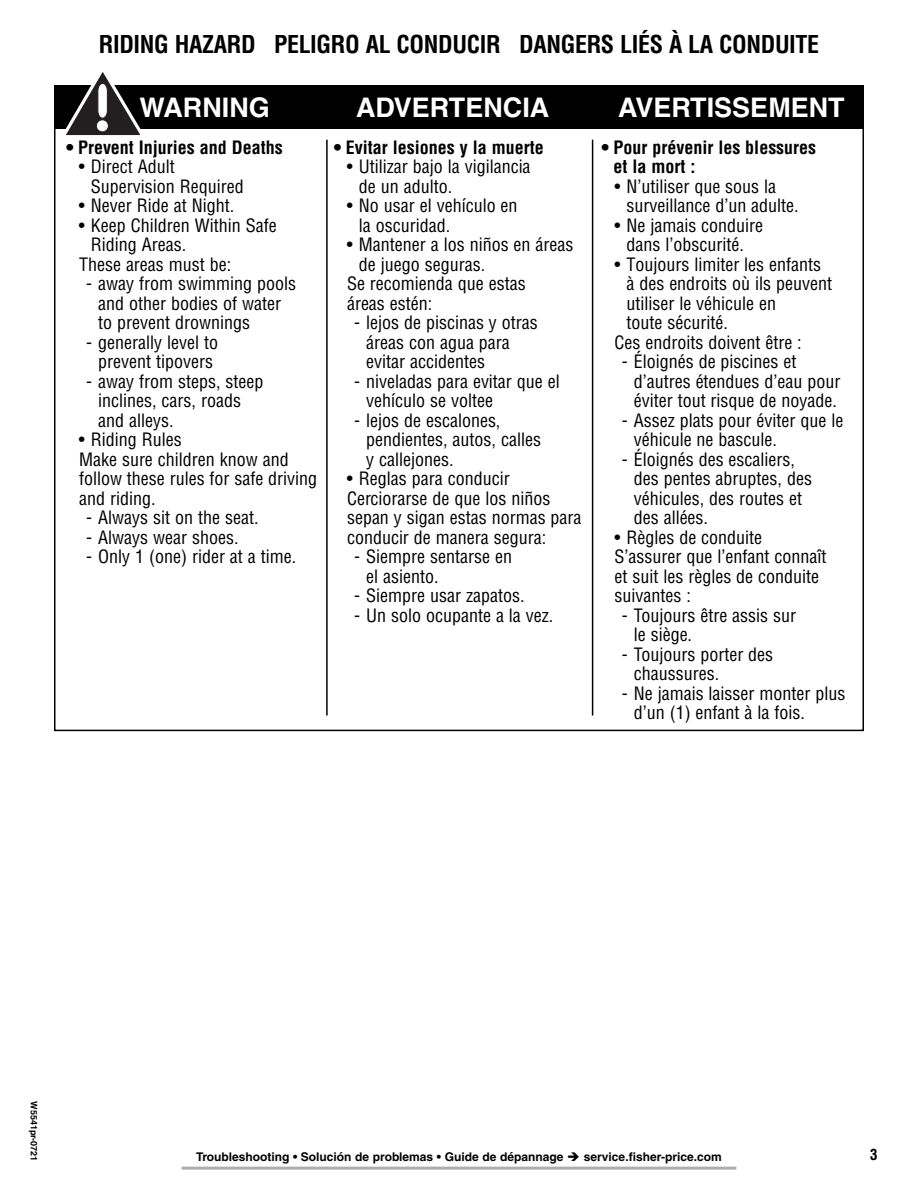
<style>
.page{position:relative;width:918px;height:1188px;background:#fff}
.page>*{position:absolute;margin:0;border:0;box-sizing:border-box;transform-origin:0 0}
.t1{font:700 27px "Helvetica LT Std";color:#fff}
.t2{font:700 condensed 24px "Helvetica LT Std";letter-spacing:-.015em;color:#000}
.t3{font:condensed 18px/19.5px "Helvetica LT Std";color:#000}
.t4{font:700 condensed 18px/19.5px "Helvetica LT Std";color:#000}
.t5{font:700 condensed 15px "Helvetica LT Std";color:#000}
.t6{font:700 12px "Helvetica LT Std";color:#000}
.t7{font:700 9px "Helvetica LT Std";color:#000}
</style>
<div class="page">
<hr style="left:182px;top:1167px;width:554px;height:3px;background:#adadad">
<hr style="left:592px;top:140px;width:1px;height:576px;background:#000">
<hr style="left:326px;top:140px;width:2px;height:576px;background:#000">
<div style="left:54px;top:86px;width:810px;height:42px;background:#000"></div>
<svg style="left:60px;top:72px;width:86px;height:64px"></svg>
<div style="left:96px;top:120px;width:13px;height:12px;background:#fff;border:1px solid #231f20;border-radius:50%"></div>
<h2 class="t2" style="left:99px;top:36px;width:722px">RIDING HAZARD PELIGRO AL CONDUCIR DANGERS LIÉS À LA CONDUITE</h2>
<h1 class="t1" style="left:140px;top:97px;width:132px">WARNING</h1>
<h1 class="t1" style="left:356px;top:97px;width:195px">ADVERTENCIA</h1>
<h1 class="t1" style="left:618px;top:97px;width:228px">AVERTISSEMENT</h1>
<p class="t4" style="left:66px;top:139px;width:218px">• Prevent Injuries and Deaths</p>
<p class="t3" style="left:91px;top:159px;width:154px;text-indent:-12px">• Direct Adult<br>Supervision Required</p>
<p class="t3" style="left:79px;top:198px;width:157px">• Never Ride at Night.</p>
<p class="t3" style="left:79px;top:217px;width:199px">• Keep Children Within Safe</p>
<p class="t3" style="left:91px;top:237px;width:97px">Riding Areas.</p>
<p class="t3" style="left:79px;top:256px;width:154px">These areas must be:</p>
<p class="t3" style="left:98px;top:276px;width:199px;text-indent:-12px">- away from swimming pools and other bodies of water to prevent drownings</p>
<p class="t3" style="left:86px;top:334px;width:133px;text-align:center">- generally level to prevent tipovers</p>
<p class="t3" style="left:98px;top:373px;width:167px;text-indent:-12px">- away from steps, steep inclines, cars, roads and alleys.</p>
<p class="t3" style="left:79px;top:432px;width:240px">• Riding Rules<br>Make sure children know and follow these rules for safe driving and riding.</p>
<p class="t3" style="left:86px;top:510px;width:174px">- Always sit on the seat.</p>
<p class="t3" style="left:86px;top:529px;width:154px">- Always wear shoes.</p>
<p class="t3" style="left:86px;top:549px;width:212px">- Only 1 (one) rider at a time.</p>
<p class="t4" style="left:334px;top:139px;width:211px">• Evitar lesiones y la muerte</p>
<p class="t3" style="left:359px;top:159px;width:173px;text-indent:-12px">• Utilizar bajo la vigilancia de un adulto.</p>
<p class="t3" style="left:359px;top:198px;width:160px;text-indent:-12px">• No usar el vehículo en la oscuridad.</p>
<p class="t3" style="left:347px;top:237px;width:228px">• Mantener a los niños en áreas</p>
<p class="t3" style="left:359px;top:256px;width:128px">de juego seguras.</p>
<p class="t3" style="left:347px;top:276px;width:180px">Se recomienda que estas</p>
<p class="t3" style="left:347px;top:295px;width:87px">áreas estén:</p>
<p class="t3" style="left:366px;top:315px;width:173px;text-indent:-12px">- lejos de piscinas y otras áreas con agua para evitar accidentes</p>
<p class="t3" style="left:366px;top:373px;width:195px;text-indent:-12px">- niveladas para evitar que el vehículo se voltee</p>
<p class="t3" style="left:366px;top:412px;width:176px;text-indent:-12px">- lejos de escalones, pendientes, autos, calles y callejones.</p>
<p class="t3" style="left:347px;top:471px;width:236px">• Reglas para conducir<br>Cerciorarse de que los niños sepan y sigan estas normas para conducir de manera segura:</p>
<p class="t3" style="left:366px;top:549px;width:147px;text-indent:-12px">- Siempre sentarse en el asiento.</p>
<p class="t3" style="left:354px;top:588px;width:172px">- Siempre usar zapatos.</p>
<p class="t3" style="left:354px;top:607px;width:201px">- Un solo ocupante a la vez.</p>
<p class="t4" style="left:614px;top:139px;width:204px;text-indent:-12px">• Pour prévenir les blessures et la mort :</p>
<p class="t3" style="left:626px;top:178px;width:174px;text-indent:-12px">• N’utiliser que sous la surveillance d’un adulte.</p>
<p class="t3" style="left:614px;top:217px;width:150px;text-align:center">• Ne jamais conduire dans l’obscurité.</p>
<p class="t3" style="left:614px;top:256px;width:208px">• Toujours limiter les enfants</p>
<p class="t3" style="left:626px;top:276px;width:207px">à des endroits où ils peuvent</p>
<p class="t3" style="left:626px;top:295px;width:151px">utiliser le véhicule en</p>
<p class="t3" style="left:626px;top:315px;width:103px">toute sécurité.</p>
<p class="t3" style="left:615px;top:334px;width:189px">Ces endroits doivent être :</p>
<p class="t3" style="left:634px;top:354px;width:208px;text-indent:-12px">- Éloignés de piscines et d’autres étendues d’eau pour éviter tout risque de noyade.</p>
<p class="t3" style="left:634px;top:412px;width:211px;text-indent:-12px">- Assez plats pour éviter que le véhicule ne bascule.</p>
<p class="t3" style="left:634px;top:451px;width:180px;text-indent:-12px">- Éloignés des escaliers, des pentes abruptes, des véhicules, des routes et des allées.</p>
<p class="t3" style="left:614px;top:529px;width:213px">• Règles de conduite<br>S’assurer que l’enfant connaît et suit les règles de conduite suivantes :</p>
<p class="t3" style="left:634px;top:607px;width:164px;text-indent:-12px">- Toujours être assis sur le siège.</p>
<p class="t3" style="left:634px;top:646px;width:141px;text-indent:-12px">- Toujours porter des chaussures.</p>
<p class="t3" style="left:634px;top:685px;width:213px;text-indent:-12px">- Ne jamais laisser monter plus d’un (1) enfant à la fois.</p>
<p class="t7" style="left:37px;top:1101px;width:62px;rotate:90deg">W5541pr-0721</p>
<p class="t6" style="left:196px;top:1153px;width:369px">Troubleshooting • Solución de problemas • Guide de dépannage</p>
<p class="t6" style="left:584px;top:1153px;width:140px">service.fisher-price.com</p>
<p class="t5" style="left:870px;top:1150px;width:9px">3</p>
</div>
